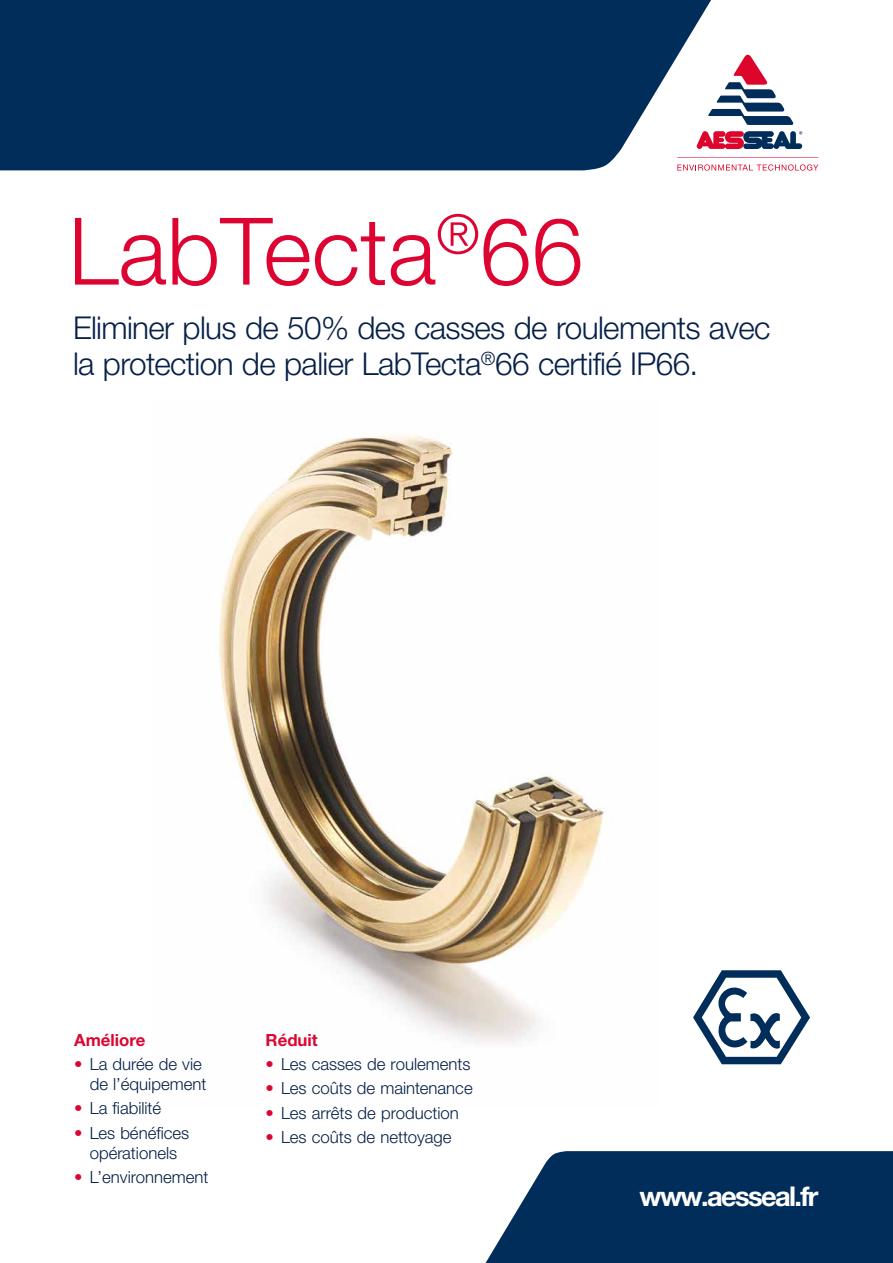
<style>
.page{position:relative;width:893px;height:1263px;background:#fff}
.page>*{position:absolute;margin:0;border:0;box-sizing:border-box;transform-origin:0 0}
.Front_Brochure_Headi{font:300 93.3px "Helvetica Neue LTW1 G";color:#dd0432}
.Quote_blue{font:300 31.5px/36px "Helvetica Neue LTW1 G";letter-spacing:-.02em;color:#062047}
.Front_web{font:700 27.3px "Helvetica Neue LTW1 G";letter-spacing:-.06em;color:#fff}
.Front_Bullets{font:300 16.8px/20.1px "Helvetica Neue LTW1 G";color:#062047;text-align:right}
.Front_Bullets_header{font:700 16.8px "Helvetica Neue LTW1 G";color:#dd0432}
.s1{color:#dd0432}
</style>
<div class="page">
<img style="left:219px;top:435px;width:385px;height:609px">
<svg style="left:693px;top:970px;width:117px;height:94px"></svg>
<svg style="left:485px;top:1151px;width:408px;height:112px;background:#153e67"></svg>
<svg style="left:0;top:0;width:819px;height:170px;background:#234a70"></svg>
<svg style="left:677px;top:157px;width:141px;height:1px"></svg>
<svg style="left:697px;top:131px;width:105px;height:18px"></svg>
<svg style="left:708px;top:55px;width:85px;height:70px"></svg>
<svg style="left:677px;top:164px;width:141px;height:7px"></svg>
<p class="Front_Brochure_Headi" style="left:68px;top:194px;width:517px">LabTecta<sup>®</sup>66</p>
<p class="Quote_blue" style="left:73px;top:310px;width:699px">Eliminer plus de 50% des casses de roulements avec la protection de palier LabTecta<sup>®</sup>66 certifié IP66.</p>
<p class="Front_Bullets_header" style="left:74px;top:1029px;width:73px">Améliore</p>
<p class="Front_Bullets" style="left:74px;top:1054px;width:134px"><span class="s1">•</span> La durée de vie de l’équipement</p>
<p class="Front_Bullets" style="left:74px;top:1098px;width:88px"><span class="s1">•</span> La fiabilité</p>
<p class="Front_Bullets" style="left:74px;top:1123px;width:117px;text-align:center"><span class="s1">•</span> Les bénéfices opérationels</p>
<p class="Front_Bullets" style="left:74px;top:1167px;width:136px"><span class="s1">•</span> L’environnement</p>
<p class="Front_Bullets_header" style="left:266px;top:1029px;width:54px">Réduit</p>
<p class="Front_Bullets" style="left:266px;top:1054px;width:206px"><span class="s1">•</span> Les casses de roulements</p>
<p class="Front_Bullets" style="left:266px;top:1078px;width:209px"><span class="s1">•</span> Les coûts de maintenance</p>
<p class="Front_Bullets" style="left:266px;top:1103px;width:195px"><span class="s1">•</span> Les arrêts de production</p>
<p class="Front_Bullets" style="left:266px;top:1127px;width:187px"><span class="s1">•</span> Les coûts de nettoyage</p>
<p class="Front_web" style="left:639px;top:1179px;width:181px">www.aesseal.fr</p>
</div>
